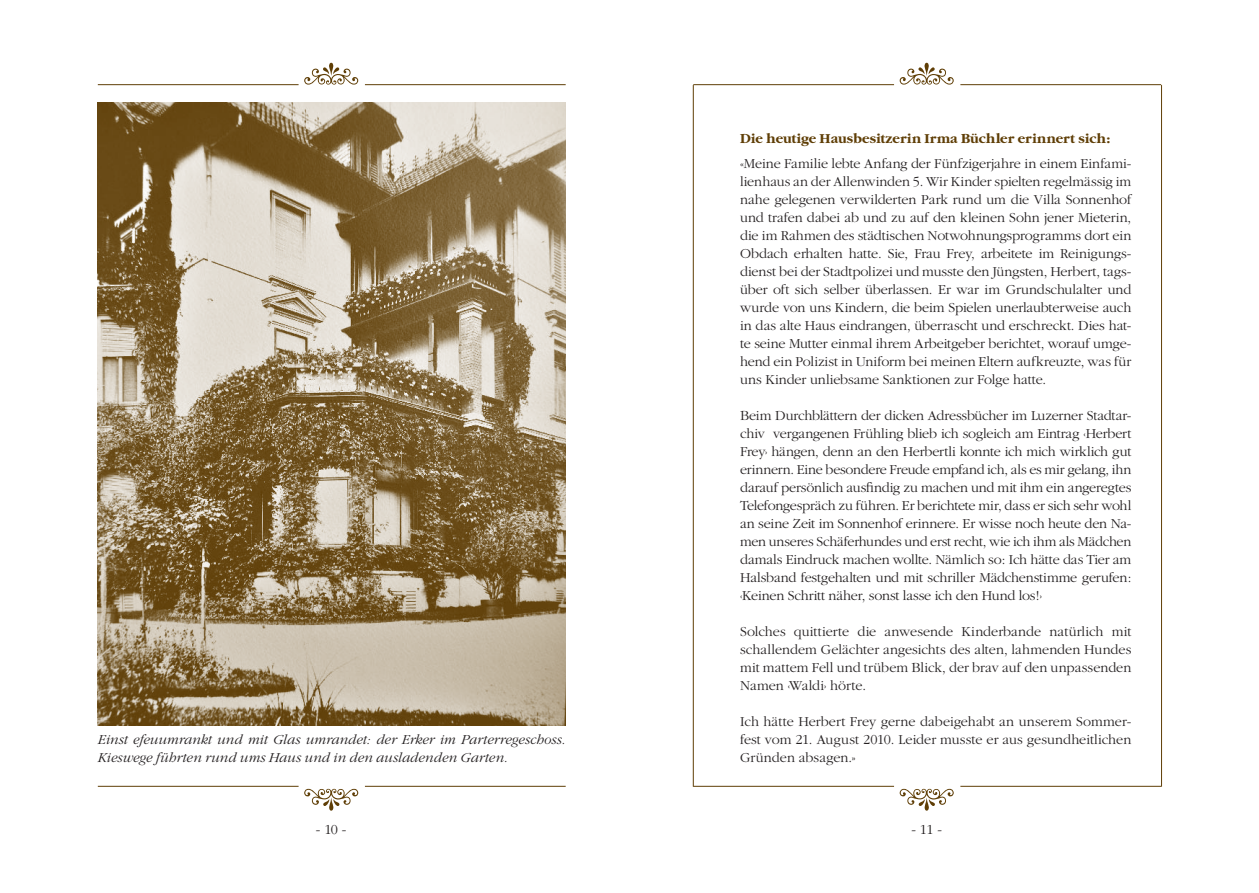
<style>
.page{position:relative;width:1259px;height:893px;background:#fff}
.page>*{position:absolute;margin:0;border:0;box-sizing:border-box;transform-origin:0 0}
.t1{font:54px "Woodtype Ornaments Std";color:#5f3e06}
.t2{font:300 14.25px/18px "Garamond";letter-spacing:-.005em;color:#231f20;text-align:justify}
.t3{font:italic 300 14.25px/18px "Garamond";letter-spacing:.005em;color:#231f20}
.t4{font:700 14.25px "Garamond";letter-spacing:.005em;color:#5f3e06}
</style>
<div class="page">
<hr style="left:98px;top:84px;width:200px;height:1px;background:#5f3e06">
<hr style="left:98px;top:786px;width:200px;height:1px;background:#5f3e06">
<hr style="left:365px;top:84px;width:201px;height:1px;background:#5f3e06">
<hr style="left:365px;top:786px;width:201px;height:1px;background:#5f3e06">
<hr style="left:693px;top:84px;width:201px;height:1px;background:#5f3e06">
<hr style="left:693px;top:786px;width:201px;height:1px;background:#5f3e06">
<hr style="left:960px;top:84px;width:201px;height:1px;background:#5f3e06">
<hr style="left:960px;top:786px;width:201px;height:1px;background:#5f3e06">
<img style="left:98px;top:103px;width:468px;height:623px">
<hr style="left:693px;top:85px;width:1px;height:702px;background:#5f3e06">
<hr style="left:1161px;top:85px;width:1px;height:702px;background:#5f3e06">
<h1 class="t1" style="left:304px;top:44px;width:55px">•</h1>
<p class="t3" style="left:98px;top:731px;width:469px">Einst efeuumrankt und mit Glas umrandet: der Erker im Parterregeschoss.<br>Kieswege führten rund ums Haus und in den ausladenden Garten.</p>
<h1 class="t1" style="left:358px;top:829px;width:55px;rotate:-180deg">•</h1>
<p class="t2" style="left:316px;top:821px;width:32px">- 10 -</p>
<h1 class="t1" style="left:899px;top:44px;width:55px">•</h1>
<p class="t4" style="left:740px;top:130px;width:372px">Die heutige Hausbesitzerin Irma Büchler erinnert sich:</p>
<p class="t2" style="left:740px;top:155px;width:393px">«Meine Familie lebte Anfang der Fünfzigerjahre in einem Einfami&shy;lienhaus an der Allenwinden 5. Wir Kinder spielten regelmässig im nahe gelegenen verwilderten Park rund um die Villa Sonnenhof und trafen dabei ab und zu auf den kleinen Sohn jener Mieterin, die im Rahmen des städtischen Notwohnungsprogramms dort ein Obdach erhalten hatte. Sie, Frau Frey, arbeitete im Reinigungs&shy;dienst bei der Stadtpolizei und musste den Jüngsten, Herbert, tags&shy;über oft sich selber überlassen. Er war im Grundschulalter und wurde von uns Kindern, die beim Spielen unerlaubterweise auch in das alte Haus eindrangen, überrascht und erschreckt. Dies hat&shy;te seine Mutter einmal ihrem Arbeitgeber berichtet, worauf umge&shy;hend ein Polizist in Uniform bei meinen Eltern aufkreuzte, was für uns Kinder unliebsame Sanktionen zur Folge hatte.</p>
<p class="t2" style="left:740px;top:407px;width:393px">Beim Durchblättern der dicken Adressbücher im Luzerner Stadtar&shy;chiv vergangenen Frühling blieb ich sogleich am Eintrag ‹Herbert Frey› hängen, denn an den Herbertli konnte ich mich wirklich gut erinnern. Eine besondere Freude empfand ich, als es mir gelang, ihn darauf persönlich ausfindig zu machen und mit ihm ein angeregtes Telefongespräch zu führen. Er berichtete mir, dass er sich sehr wohl an seine Zeit im Sonnenhof erinnere. Er wisse noch heute den Na&shy;men unseres Schäferhundes und erst recht, wie ich ihm als Mädchen damals Eindruck machen wollte. Nämlich so: Ich hätte das Tier am Halsband festgehalten und mit schriller Mädchenstimme gerufen: ‹Keinen Schritt näher, sonst lasse ich den Hund los!›</p>
<p class="t2" style="left:740px;top:623px;width:393px">Solches quittierte die anwesende Kinderbande natürlich mit schallendem Gelächter angesichts des alten, lahmenden Hundes mit mattem Fell und trübem Blick, der brav auf den unpassenden Namen ‹Waldi› hörte.</p>
<p class="t2" style="left:740px;top:713px;width:393px">Ich hätte Herbert Frey gerne dabeigehabt an unserem Sommer&shy;fest vom 21. August 2010. Leider musste er aus gesundheitlichen Gründen absagen.»</p>
<h1 class="t1" style="left:953px;top:829px;width:55px;rotate:-180deg">•</h1>
<p class="t2" style="left:911px;top:821px;width:32px">- 11 -</p>
</div>
